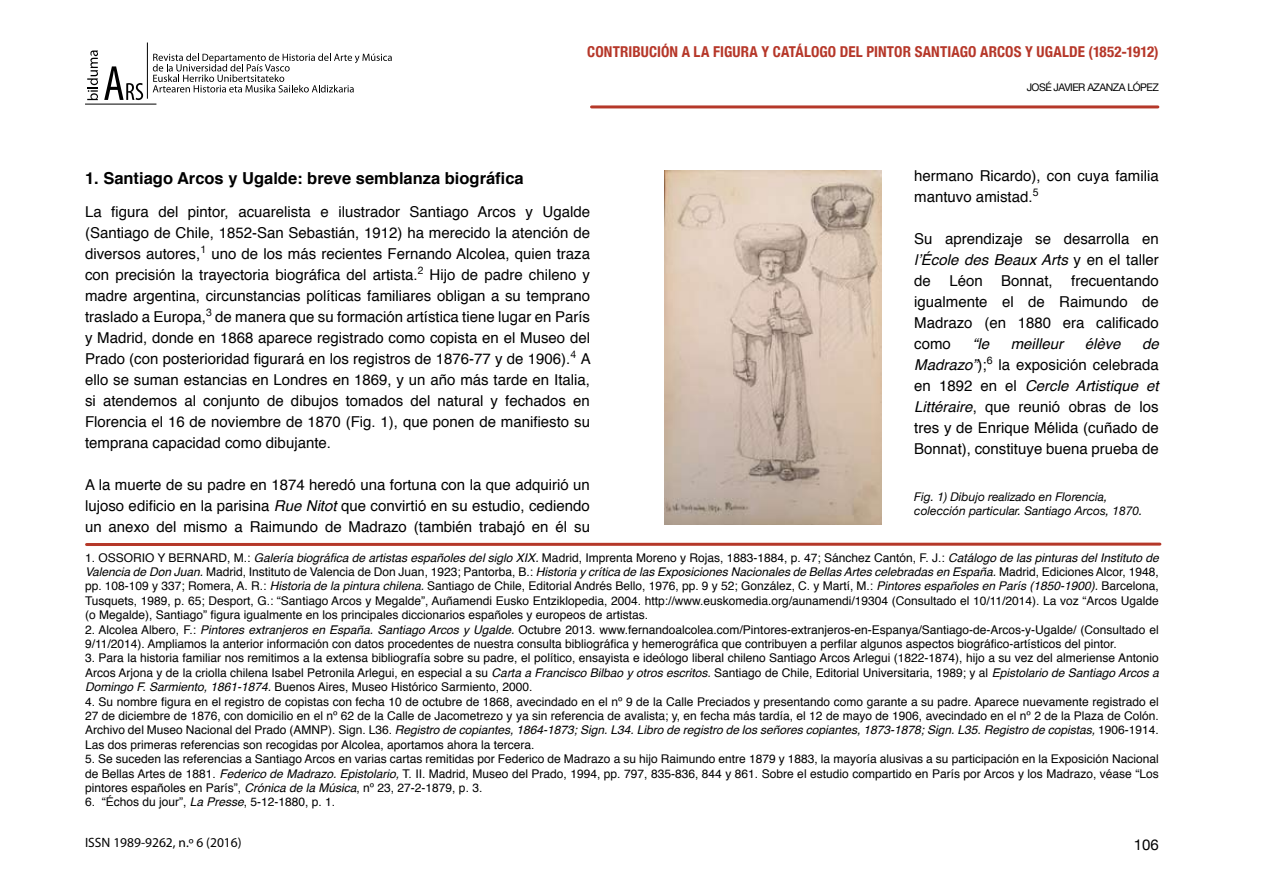
<style>
.page{position:relative;width:1263px;height:893px;background:#fff}
.page>*{position:absolute;margin:0;border:0;box-sizing:border-box;transform-origin:0 0}
.t1{font:700 16.5px "Helvetica";color:#000}
.t2{font:15px/21px "Helvetica";color:#000;text-align:justify}
.t3{font:700 condensed 15px "Helvetica Neue";letter-spacing:.01em;color:#b63729}
.t4{font:italic 15px "Helvetica";color:#000}
.t5{font:15px "Helvetica Neue";color:#000}
.t6{font:13.5px "Myriad Pro";color:#000}
.t7{font:12px/14.4px "Helvetica";color:#000;text-align:justify}
.t8{font:italic 12px/14.4px "Helvetica Neue";color:#000}
.t9{font:10.5px "Helvetica Neue";letter-spacing:-.05em;color:#000}
.s1{font-style:italic}
</style>
<div class="page">
<svg style="left:104px;top:66px;width:39px;height:34px"></svg>
<svg style="left:87px;top:50px;width:11px;height:50px"></svg>
<hr style="left:85px;top:104px;width:71px;height:1px;background:#000">
<svg style="left:153px;top:53px;width:239px;height:39px"></svg>
<hr style="left:147px;top:43px;width:1px;height:56px;background:#000">
<hr style="left:591px;top:105px;width:567px;height:3px;background:#b53829">
<hr style="left:87px;top:543px;width:1073px;height:3px;background:#b53829">
<img style="left:664px;top:170px;width:218px;height:354px">
<p class="t3" style="left:587px;top:43px;width:573px">CONTRIBUCIÓN A LA FIGURA Y CATÁLOGO DEL PINTOR SANTIAGO ARCOS Y UGALDE (1852-1912)</p>
<p class="t9" style="left:1027px;top:81px;width:134px">JOSÉ JAVIER AZANZA LÓPEZ</p>
<p class="t2" style="left:914px;top:166px;width:246px">hermano Ricardo), con cuya familia mantuvo amistad.<sup>5</sup></p>
<p class="t2" style="left:914px;top:229px;width:246px">Su aprendizaje se desarrolla en <span class="s1">l’École des Beaux Arts</span> y en el taller de Léon Bonnat, frecuentando igualmente el de Raimundo de Madrazo (en 1880 era calificado como</p>
<h1 class="t1" style="left:85px;top:164px;width:440px">1. Santiago Arcos y Ugalde: breve semblanza biográfica</h1>
<p class="t2" style="left:85px;top:201px;width:507px">La figura del pintor, acuarelista e ilustrador Santiago Arcos y Ugalde (Santiago de Chile, 1852-San Sebastián, 1912) ha merecido la atención de diversos autores,<sup>1</sup> uno de los más recientes Fernando Alcolea, quien traza con precisión la trayectoria biográfica del artista.<sup>2</sup> Hijo de padre chileno y madre argentina, circunstancias políticas familiares obligan a su temprano traslado a Europa,<sup>3</sup> de manera que su formación artística tiene lugar en París y Madrid, donde en 1868 aparece registrado como copista en el Museo del Prado (con posterioridad figurará en los registros de 1876-77 y de 1906).<sup>4</sup> A ello se suman estancias en Londres en 1869, y un año más tarde en Italia, si atendemos al conjunto de dibujos tomados del natural y fechados en Florencia el 16 de noviembre de 1870 (Fig. 1), que ponen de manifiesto su temprana capacidad como dibujante.</p>
<p class="t2" style="left:85px;top:475px;width:506px">A la muerte de su padre en 1874 heredó una fortuna con la que adquirió un lujoso edificio en la parisina <span class="s1">Rue Nitot</span> que convirtió en su estudio, cediendo un anexo del mismo a Raimundo de Madrazo (también trabajó en él su</p>
<p class="t7" style="left:85px;top:551px;width:1075px">1. OSSORIO Y BERNARD, M.: <span class="s1">Galería biográfica de artistas españoles del siglo XIX.</span> Madrid, Imprenta Moreno y Rojas, 1883-1884, p. 47; Sánchez Cantón, F. J.: <span class="s1">Catálogo de las pinturas del Instituto de Valencia de Don Juan.</span> Madrid, Instituto de Valencia de Don Juan, 1923; Pantorba, B.: <span class="s1">Historia y crítica de las Exposiciones Nacionales de Bellas Artes celebradas en España.</span> Madrid, Ediciones Alcor, 1948, pp. 108-109 y 337; Romera, A. R.: <span class="s1">Historia de la pintura chilena.</span> Santiago de Chile, Editorial Andrés Bello, 1976, pp. 9 y 52; González, C. y Martí, M.: <span class="s1">Pintores españoles en París (1850-1900).</span> Barcelona, Tusquets, 1989, p. 65; Desport, G.: “Santiago Arcos y Megalde”, Auñamendi Eusko Entziklopedia, 2004. http://www.euskomedia.org/aunamendi/19304 (Consultado el 10/11/2014). La voz “Arcos Ugalde (o Megalde), Santiago” figura igualmente en los principales diccionarios españoles y europeos de artistas.</p>
<p class="t7" style="left:85px;top:623px;width:1075px">2. Alcolea Albero, F.: <span class="s1">Pintores extranjeros en España. Santiago Arcos y Ugalde.</span> Octubre 2013. www.fernandoalcolea.com/Pintores-extranjeros-en-Espanya/Santiago-de-Arcos-y-Ugalde/ (Consultado el<br>9/11/2014). Ampliamos la anterior información con datos procedentes de nuestra consulta bibliográfica y hemerográfica que contribuyen a perfilar algunos aspectos biográfico-artísticos del pintor.</p>
<p class="t7" style="left:85px;top:651px;width:1075px">3. Para la historia familiar nos remitimos a la extensa bibliografía sobre su padre, el político, ensayista e ideólogo liberal chileno Santiago Arcos Arlegui (1822-1874), hijo a su vez del almeriense Antonio Arcos Arjona y de la criolla chilena Isabel Petronila Arlegui, en especial a su <span class="s1">Carta a Francisco Bilbao y otros escritos.</span> Santiago de Chile, Editorial Universitaria, 1989; y al <span class="s1">Epistolario de Santiago Arcos a Domingo F. Sarmiento, 1861-1874.</span> Buenos Aires, Museo Histórico Sarmiento, 2000.</p>
<p class="t7" style="left:85px;top:695px;width:1075px">4. Su nombre figura en el registro de copistas con fecha 10 de octubre de 1868, avecindado en el nº 9 de la Calle Preciados y presentando como garante a su padre. Aparece nuevamente registrado el 27 de diciembre de 1876, con domicilio en el nº 62 de la Calle de Jacometrezo y ya sin referencia de avalista; y, en fecha más tardía, el 12 de mayo de 1906, avecindado en el nº 2 de la Plaza de Colón.<br>Archivo del Museo Nacional del Prado (AMNP). Sign. L36. <span class="s1">Registro de copiantes, 1864-1873; Sign. L34. Libro de registro de los señores copiantes, 1873-1878; Sign. L35. Registro de copistas,</span> 1906-1914.<br>Las dos primeras referencias son recogidas por Alcolea, aportamos ahora la tercera.</p>
<p class="t7" style="left:85px;top:752px;width:1075px">5. Se suceden las referencias a Santiago Arcos en varias cartas remitidas por Federico de Madrazo a su hijo Raimundo entre 1879 y 1883, la mayoría alusivas a su participación en la Exposición Nacional de Bellas Artes de 1881. <span class="s1">Federico de Madrazo. Epistolario,</span> T. II. Madrid, Museo del Prado, 1994, pp. 797, 835-836, 844 y 861. Sobre el estudio compartido en París por Arcos y los Madrazo, véase “Los pintores españoles en París”, <span class="s1">Crónica de la Música</span>, nº 23, 27-2-1879, p. 3.</p>
<p class="t7" style="left:85px;top:795px;width:252px">6. “Échos du jour”, <span class="s1">La Presse</span>, 5-12-1880, p. 1.</p>
<p class="t4" style="left:972px;top:332px;width:18px">“le</p>
<p class="t4" style="left:1011px;top:332px;width:54px">meilleur</p>
<p class="t4" style="left:1085px;top:332px;width:37px">élève</p>
<p class="t2" style="left:914px;top:334px;width:246px;text-indent:228px"><span class="s1">de Madrazo”</span>);<sup>6</sup> la exposición celebrada en 1892 en el <span class="s1">Cercle Artistique et Littéraire</span>, que reunió obras de los tres y de Enrique Mélida (cuñado de Bonnat), constituye buena prueba de</p>
<p class="t8" style="left:914px;top:489px;width:230px">Fig. 1) Dibujo realizado en Florencia, colección particular. Santiago Arcos, 1870.</p>
<p class="t6" style="left:85px;top:835px;width:158px">ISSN 1989-9262, n.º 6 (2016)</p>
<p class="t5" style="left:1134px;top:836px;width:27px">106</p>
</div>
